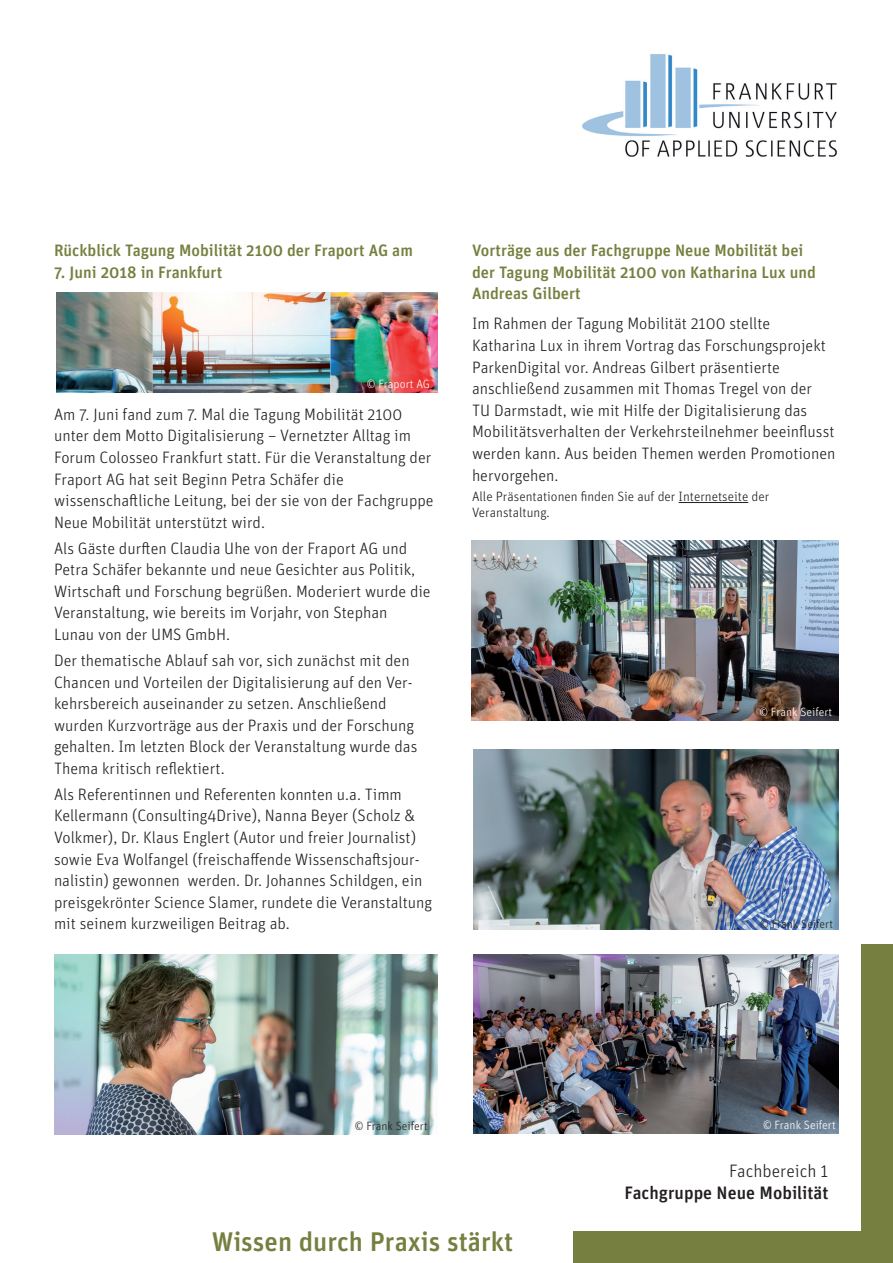
<style>
.page{position:relative;width:893px;height:1263px;background:#fff}
.page>*{position:absolute;margin:0;border:0;box-sizing:border-box;transform-origin:0 0}
.t1{font:500 27px "Unit Pro";color:#767f3f}
.t2{font:500 18px "Unit Pro";color:#231f20}
.t3{font:300 18px "Unit Pro";color:#231f20}
.t4{font:300 16.5px/21.6px "Unit Pro";color:#231f20}
.t5{font:500 16.5px/21.6px "Unit Pro";color:#767f3f}
.t6{font:300 13.5px/16.2px "Unit Pro";color:#231f20}
.t7{font:300 12px "Unit Pro";color:#fff}
.t8{font:300 12px "Unit Pro";color:#231f20}
</style>
<div class="page">
<img style="left:582px;top:54px;width:255px;height:103px">
<div style="left:861px;top:944px;width:32px;height:319px;background:#767f3f"></div>
<div style="left:573px;top:1231px;width:319px;height:32px;background:#767f3f"></div>
<hr style="left:679px;top:502px;width:69px;height:1px;background:#231f20">
<img style="left:473px;top:750px;width:366px;height:180px">
<img style="left:471px;top:540px;width:368px;height:180px">
<img style="left:56px;top:292px;width:381px;height:100px">
<img style="left:473px;top:954px;width:366px;height:179px">
<img style="left:54px;top:954px;width:383px;height:180px">
<p class="t5" style="left:54px;top:239px;width:360px">Rückblick Tagung Mobilität 2100 der Fraport AG am</p>
<p class="t5" style="left:54px;top:260px;width:170px">7. Juni 2018 in Frankfurt</p>
<p class="t7" style="left:367px;top:376px;width:65px">© Fraport AG</p>
<p class="t4" style="left:54px;top:403px;width:381px">Am 7. Juni fand zum 7. Mal die Tagung Mobilität 2100 unter dem Motto Digitalisierung – Vernetzter Alltag im Forum Colosseo Frankfurt statt. Für die Veranstaltung der Fraport AG hat seit Beginn Petra Schäfer die wissenschaftliche Leitung, bei der sie von der Fachgruppe Neue Mobilität unterstützt wird.</p>
<p class="t4" style="left:54px;top:537px;width:378px">Als Gäste durften Claudia Uhe von der Fraport AG und Petra Schäfer bekannte und neue Gesichter aus Politik, Wirtschaft und Forschung begrüßen. Moderiert wurde die Veranstaltung, wie bereits im Vorjahr, von Stephan Lunau von der UMS GmbH.</p>
<p class="t4" style="left:54px;top:649px;width:365px">Der thematische Ablauf sah vor, sich zunächst mit den Chancen und Vorteilen der Digitalisierung auf den Ver&shy;kehrsbereich auseinander zu setzen. Anschließend wurden Kurzvorträge aus der Praxis und der Forschung gehalten. Im letzten Block der Veranstaltung wurde das Thema kritisch reflektiert.</p>
<p class="t4" style="left:54px;top:783px;width:380px">Als Referentinnen und Referenten konnten u.a. Timm Kellermann (Consulting4Drive), Nanna Beyer (Scholz &amp; Volkmer), Dr. Klaus Englert (Autor und freier Journalist) sowie Eva Wolfangel (freischaffende Wissenschaftsjour&shy;nalistin) gewonnen werden. Dr. Johannes Schildgen, ein preisgekrönter Science Slamer, rundete die Veranstaltung mit seinem kurzweiligen Beitrag ab.</p>
<p class="t5" style="left:472px;top:239px;width:345px">Vorträge aus der Fachgruppe Neue Mobilität bei der Tagung Mobilität 2100 von Katharina Lux und<br>Andreas Gilbert</p>
<p class="t4" style="left:472px;top:313px;width:365px">Im Rahmen der Tagung Mobilität 2100 stellte Katharina Lux in ihrem Vortrag das Forschungsprojekt ParkenDigital vor. Andreas Gilbert präsentierte anschließend zusammen mit Thomas Tregel von der<br>TU Darmstadt, wie mit Hilfe der Digitalisierung das Mobilitätsverhalten der Verkehrsteilnehmer beeinflusst werden kann. Aus beiden Themen werden Promotionen hervorgehen.</p>
<p class="t6" style="left:472px;top:488px;width:299px">Alle Präsentationen finden Sie auf der Internetseite der<br>Veranstaltung.</p>
<p class="t7" style="left:759px;top:704px;width:74px">© Frank Seifert</p>
<p class="t8" style="left:760px;top:916px;width:74px">© Frank Seifert</p>
<p class="t8" style="left:355px;top:1118px;width:74px">© Frank Seifert</p>
<p class="t7" style="left:763px;top:1117px;width:74px">© Frank Seifert</p>
<p class="t3" style="left:729px;top:1159px;width:101px">Fachbereich 1</p>
<p class="t2" style="left:625px;top:1180px;width:205px">Fachgruppe Neue Mobilität</p>
<h1 class="t1" style="left:212px;top:1223px;width:303px">Wissen durch Praxis stärkt</h1>
</div>
